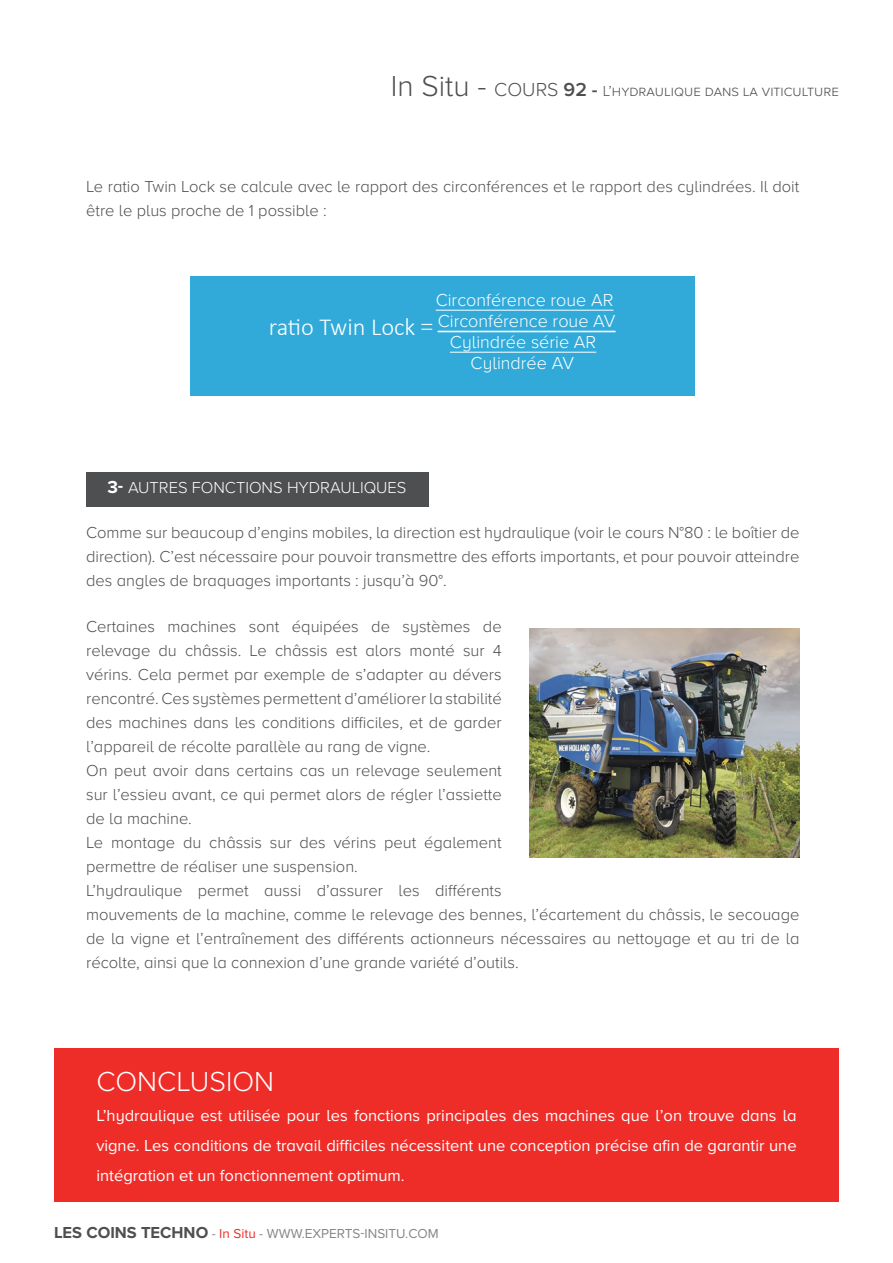
<style>
.page{position:relative;width:893px;height:1263px;background:#fff}
.page>*{position:absolute;margin:0;border:0;box-sizing:border-box;transform-origin:0 0}
.t1{font:300 28.5px "Proxima Nova A";color:#fff}
.t2{font:300 18px "Proxima Nova A";color:#fff}
.t3{font:300 16.5px/24px "Proxima Nova A";color:#4e4f50}
.t4{font:16.5px/30px "Proxima Nova A";color:#fff;text-align:justify}
.t5{font:300 16.5px "Proxima Nova A";color:#fff}
.t6{font:300 15px "Proxima Nova A";color:#4e4f50}
.t7{font:13.5px "Proxima Nova A";color:#848689}
.s1{font-size:30px}
.s2{font-size:19.5px}
.s3{font-weight:600;font-size:19.5px}
.s4{font-family:"Calibri";font-size:24.45px}
.s5{font-size:24.45px}
.s6{font-weight:700;font-size:18px}
.s7{font-weight:700;font-size:16.5px;color:#4e4f50}
.s8{color:#ee2d29}
</style>
<div class="page">
<div style="left:190px;top:276px;width:504px;height:119px;background:#31aada"></div>
<hr style="left:436px;top:310px;width:177px;height:1px;background:#fff">
<hr style="left:450px;top:352px;width:146px;height:1px;background:#fff">
<div style="left:86px;top:472px;width:343px;height:34px;background:#4e4f50"></div>
<img style="left:529px;top:628px;width:270px;height:230px">
<div style="left:54px;top:1048px;width:785px;height:153px;background:#ee2d29"></div>
<hr style="left:438px;top:331px;width:177px;height:1px;background:#fff">
<p class="t6" style="left:391px;top:80px;width:450px"><span class="s1">In Situ -</span> <span class="s2">COURS</span> <span class="s3">92 -</span> L’hydraulique dans la viticulture</p>
<p class="t3" style="left:86px;top:174px;width:715px">Le ratio Twin Lock se calcule avec le rapport des circonférences et le rapport des cylindrées. Il doit être le plus proche de 1 possible :</p>
<p class="t2" style="left:436px;top:287px;width:179px">Circonférence roue AR</p>
<p class="t2" style="left:269px;top:308px;width:348px"><span class="s4">ratio Twin Lock</span> <span class="s5">=</span> Circonférence roue AV</p>
<p class="t2" style="left:450px;top:329px;width:148px">Cylindrée série AR</p>
<p class="t2" style="left:471px;top:350px;width:105px">Cylindrée AV</p>
<p class="t5" style="left:107px;top:476px;width:301px"><span class="s6">3-</span> AUTRES FONCTIONS HYDRAULIQUES</p>
<p class="t3" style="left:86px;top:519px;width:715px;text-align:justify">Comme sur beaucoup d’engins mobiles, la direction est hydraulique (voir le cours N°80 : le boîtier de direction). C’est nécessaire pour pouvoir transmettre des efforts importants, et pour pouvoir atteindre des angles de braquages importants : jusqu’à 90°.</p>
<p class="t3" style="left:86px;top:614px;width:417px;text-align:justify">Certaines machines sont équipées de systèmes de relevage du châssis. Le châssis est alors monté sur 4 vérins. Cela permet par exemple de s’adapter au dévers rencontré. Ces systèmes permettent d’améliorer la stabilité des machines dans les conditions difficiles, et de garder l’appareil de récolte parallèle au rang de vigne.</p>
<p class="t3" style="left:86px;top:758px;width:417px;text-align:justify">On peut avoir dans certains cas un relevage seulement sur l’essieu avant, ce qui permet alors de régler l’assiette de la machine.</p>
<p class="t3" style="left:86px;top:830px;width:417px">Le montage du châssis sur des vérins peut également permettre de réaliser une suspension.</p>
<p class="t3" style="left:86px;top:878px;width:715px">L’hydraulique permet aussi d’assurer les différents<br>mouvements de la machine, comme le relevage des bennes, l’écartement du châssis, le secouage de la vigne et l’entraînement des différents actionneurs nécessaires au nettoyage et au tri de la récolte, ainsi que la connexion d’une grande variété d’outils.</p>
<p class="t1" style="left:96px;top:1060px;width:179px">CONCLUSION</p>
<p class="t4" style="left:96px;top:1100px;width:702px">L’hydraulique est utilisée pour les fonctions principales des machines que l’on trouve dans la vigne. Les conditions de travail difficiles nécessitent une conception précise afin de garantir une intégration et un fonctionnement optimum.</p>
<p class="t7" style="left:54px;top:1224px;width:386px"><span class="s7">LES COINS TECHNO</span> - <span class="s8">In Situ</span> - WWW.EXPERTS-INSITU.COM</p>
</div>
